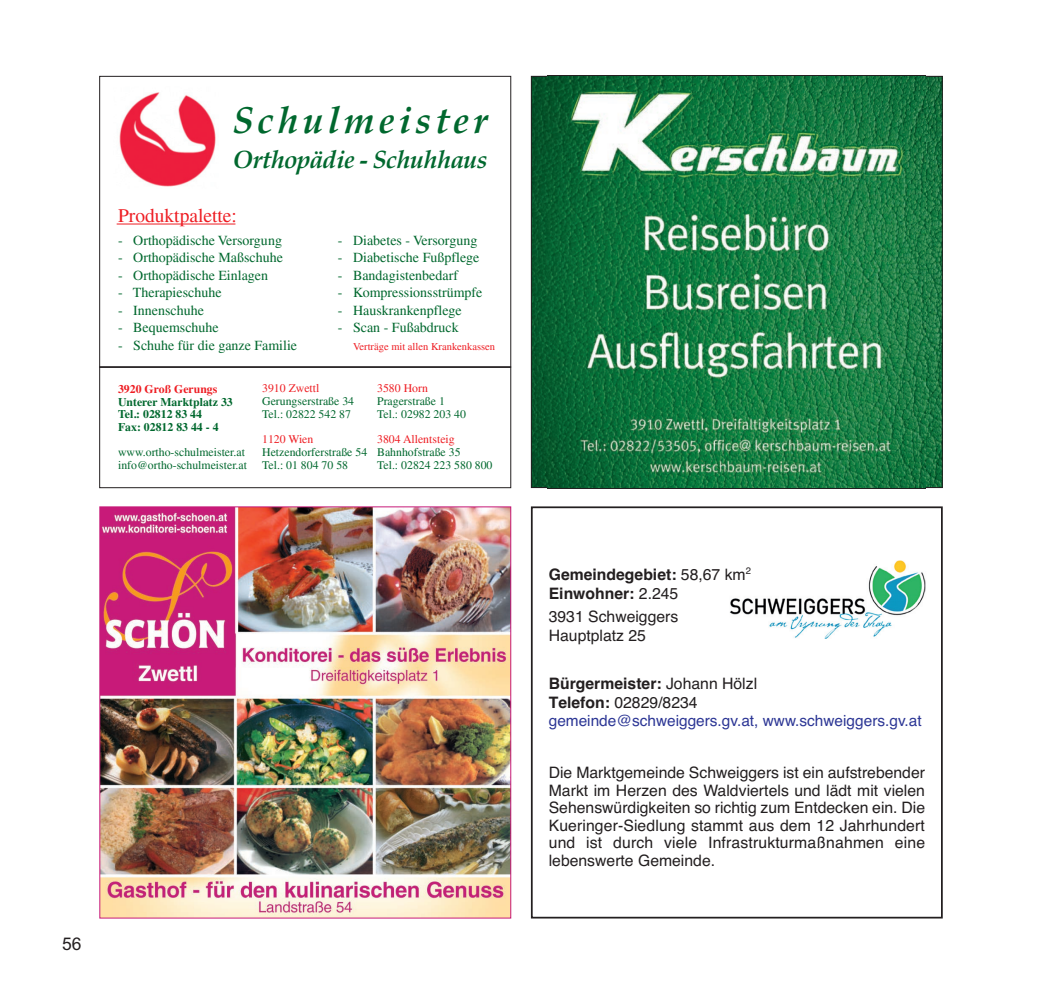
<style>
.page{position:relative;width:1042px;height:993px;background:#fff}
.page>*{position:absolute;margin:0;border:0;box-sizing:border-box;transform-origin:0 0}
.t1{font:italic 700 37.27px "Zapf Calligraphic 801 BT";letter-spacing:.12em;color:#00682e}
.t2{font:italic 700 24.85px "Zapf Calligraphic 801 BT";letter-spacing:-.005em;color:#00682e}
.t3{font:19.43px "Times";color:#ee1d23}
.t4{font:17.5px "Arial";color:#231f20}
.t5{font:15.75px/17.5px "Helvetica";color:#231f20}
.t6{font:700 15.75px/18.9px "Helvetica";color:#231f20}
.t7{font:15.4px "Helvetica";color:#2c3695}
.t8{font:14px "Times";color:#00682e}
.t9{font:11.72px/12.8px "Times";color:#00682e}
.t10{font:700 11.72px/12.8px "Times";color:#00682e}
.t11{font:11.72px "Times";color:#ee1d23}
.t12{font:700 11.72px "Times";color:#ee1d23}
.t13{font:10.5px "Times";color:#ee1d23}
.s1{font-weight:400}
</style>
<div class="page">
<hr style="left:99px;top:366px;width:412px;height:2px;background:#231f20">
<hr style="left:117px;top:223px;width:118px;height:1px;background:#ee1d23">
<img style="left:119px;top:92px;width:97px;height:95px">
<img style="left:533px;top:78px;width:408px;height:408px">
<img style="left:547px;top:76px;width:378px;height:412px">
<img style="left:101px;top:508px;width:408px;height:408px">
<div style="left:531px;top:506px;width:412px;height:412px;border:2px solid #231f20"></div>
<img style="left:730px;top:560px;width:196px;height:79px">
<h1 class="t1" style="left:234px;top:98px;width:256px">Schulmeister</h1>
<h2 class="t2" style="left:234px;top:145px;width:255px">Orthopädie - Schuhhaus</h2>
<p class="t3" style="left:118px;top:204px;width:120px">Produktpalette:</p>
<p class="t8" style="left:118px;top:232px;width:165px">- Orthopädische Versorgung</p>
<p class="t8" style="left:118px;top:249px;width:166px">- Orthopädische Maßschuhe</p>
<p class="t8" style="left:118px;top:267px;width:152px">- Orthopädische Einlagen</p>
<p class="t8" style="left:118px;top:284px;width:105px">- Therapieschuhe</p>
<p class="t8" style="left:118px;top:302px;width:87px">- Innenschuhe</p>
<p class="t8" style="left:118px;top:319px;width:102px">- Bequemschuhe</p>
<p class="t8" style="left:118px;top:337px;width:181px">- Schuhe für die ganze Familie</p>
<p class="t8" style="left:338px;top:232px;width:141px">- Diabetes - Versorgung</p>
<p class="t8" style="left:338px;top:249px;width:143px">- Diabetische Fußpflege</p>
<p class="t8" style="left:338px;top:267px;width:122px">- Bandagistenbedarf</p>
<p class="t8" style="left:338px;top:284px;width:146px">- Kompressionsstrümpfe</p>
<p class="t8" style="left:338px;top:302px;width:125px">- Hauskrankenpflege</p>
<p class="t8" style="left:338px;top:319px;width:122px">- Scan - Fußabdruck</p>
<p class="t13" style="left:353px;top:340px;width:143px">Verträge mit allen Krankenkassen</p>
<p class="t12" style="left:118px;top:385px;width:101px">3920 Groß Gerungs</p>
<p class="t10" style="left:118px;top:396px;width:116px">Unterer Marktplatz 33<br>Tel.: 02812 83 44<br>Fax: 02812 83 44 - 4</p>
<p class="t9" style="left:118px;top:445px;width:130px">www.ortho-schulmeister.at info@ortho-schulmeister.at</p>
<p class="t11" style="left:262px;top:382px;width:59px">3910 Zwettl</p>
<p class="t9" style="left:262px;top:394px;width:93px">Gerungserstraße 34<br>Tel.: 02822 542 87</p>
<p class="t11" style="left:262px;top:432px;width:53px">1120 Wien</p>
<p class="t9" style="left:262px;top:445px;width:107px">Hetzendorferstraße 54<br>Tel.: 01 804 70 58</p>
<p class="t11" style="left:377px;top:382px;width:52px">3580 Horn</p>
<p class="t9" style="left:377px;top:394px;width:90px">Pragerstraße 1<br>Tel.: 02982 203 40</p>
<p class="t11" style="left:377px;top:432px;width:79px">3804 Allentsteig</p>
<p class="t9" style="left:377px;top:445px;width:117px">Bahnhofstraße 35<br>Tel.: 02824 223 580 800</p>
<p class="t4" style="left:62px;top:936px;width:21px">56</p>
<p class="t6" style="left:549px;top:566px;width:204px">Gemeindegebiet: <span class="s1">58,67 km</span><sup>2<br></sup>Einwohner: <span class="s1">2.245</span></p>
<p class="t5" style="left:549px;top:608px;width:131px;line-height:18.9px">3931 Schweiggers<br>Hauptplatz 25</p>
<p class="t6" style="left:549px;top:675px;width:210px">Bürgermeister: <span class="s1">Johann Hölzl<br></span>Telefon: <span class="s1">02829/8234</span></p>
<p class="t7" style="left:549px;top:714px;width:374px">gemeinde@schweiggers.gv.at, www.schweiggers.gv.at</p>
<p class="t5" style="left:549px;top:765px;width:378px;text-align:justify">Die Marktgemeinde Schweiggers ist ein aufstrebender Markt im Herzen des Waldviertels und lädt mit vielen Sehenswürdigkeiten so richtig zum Entdecken ein. Die Kueringer-Siedlung stammt aus dem 12 Jahrhundert und ist durch viele Infrastrukturmaßnahmen eine lebenswerte Gemeinde.</p>
</div>
